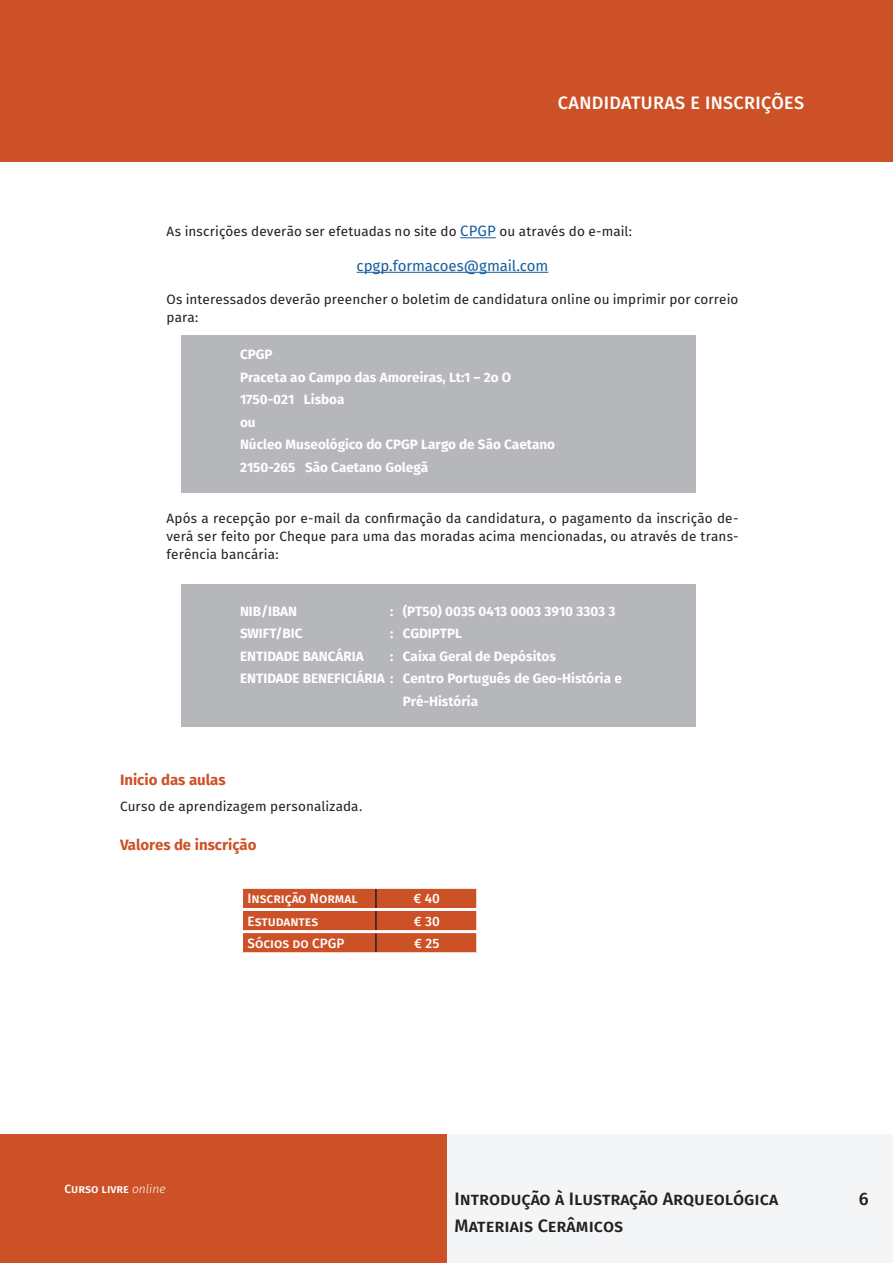
<style>
.page{position:relative;width:893px;height:1263px;background:#fff}
.page>*{position:absolute;margin:0;border:0;box-sizing:border-box;transform-origin:0 0}
.t1{font:500 18px/27px "Fira Sans";color:#231f20}
.Section_Header_-_Align_Right{font:500 18px "Fira Sans";letter-spacing:.02em;color:#fff}
.Boty_text_títulos{font:700 15px "Fira Sans";color:#cd5127}
.Body_Text_-_8pt_Space_After{font:15px "Fira Sans";letter-spacing:-.01em;color:#175d9e}
.Body_Text_-_8pt_Space_After-2{font:13.5px/18px "Fira Sans";letter-spacing:.005em;color:#231f20}
.moradas{font:700 13.5px "Fira Sans";color:#fff}
.t2{font:500 13.5px "Fira Sans";color:#fff}
.t3{font:500 12px "Fira Sans";color:#fff}
.s1{font-size:15px;color:#175d9e}
.s2{font-weight:300;font-style:italic}
</style>
<div class="page">
<div style="left:0;top:0;width:893px;height:162px;background:#cd5127"></div>
<div style="left:446px;top:1134px;width:447px;height:129px;background:#f4f5f6"></div>
<div style="left:0;top:1134px;width:446px;height:129px;background:#cd5127"></div>
<div style="left:181px;top:584px;width:514px;height:142px;background:#b6b7bb"></div>
<div style="left:181px;top:335px;width:514px;height:158px;background:#b6b7bb"></div>
<hr style="left:460px;top:237px;width:36px;height:1px;background:#175d9e">
<hr style="left:357px;top:272px;width:191px;height:1px;background:#175d9e">
<div style="left:243px;top:889px;width:233px;height:63px;background:#cd5127"></div>
<hr style="left:240px;top:908px;width:136px;height:3px;background:#fff">
<hr style="left:376px;top:908px;width:103px;height:3px;background:#fff">
<hr style="left:240px;top:930px;width:136px;height:3px;background:#fff">
<hr style="left:376px;top:930px;width:103px;height:3px;background:#fff">
<p class="Section_Header_-_Align_Right" style="left:558px;top:91px;width:248px">CANDIDATURAS E INSCRIÇÕES</p>
<p class="Body_Text_-_8pt_Space_After-2" style="left:166px;top:223px;width:467px">As inscrições deverão ser efetuadas no site do <span class="s1">CPGP</span> ou através do e-mail:</p>
<p class="Body_Text_-_8pt_Space_After" style="left:357px;top:255px;width:193px">cpgp.formacoes@gmail.com</p>
<p class="Body_Text_-_8pt_Space_After-2" style="left:166px;top:290px;width:573px">Os interessados deverão preencher o boletim de candidatura online ou imprimir por correio para:</p>
<p class="moradas" style="left:240px;top:345px;width:34px">CPGP</p>
<p class="moradas" style="left:240px;top:368px;width:273px">Praceta ao Campo das Amoreiras, Lt:1 – 2o O</p>
<p class="moradas" style="left:240px;top:390px;width:106px">1750-021 Lisboa</p>
<p class="moradas" style="left:240px;top:413px;width:17px">ou</p>
<p class="moradas" style="left:240px;top:435px;width:317px">Núcleo Museológico do CPGP Largo de São Caetano</p>
<p class="moradas" style="left:240px;top:458px;width:190px">2150-265 São Caetano Golegã</p>
<p class="Body_Text_-_8pt_Space_After-2" style="left:166px;top:509px;width:573px;text-align:justify">Após a recepção por e-mail da confirmação da candidatura, o pagamento da inscrição de&shy;verá ser feito por Cheque para uma das moradas acima mencionadas, ou através de trans&shy;ferência bancária:</p>
<p class="moradas" style="left:240px;top:602px;width:59px">NIB/IBAN</p>
<p class="moradas" style="left:390px;top:602px;width:227px">: (PT50) 0035 0413 0003 3910 3303 3</p>
<p class="moradas" style="left:240px;top:624px;width:64px">SWIFT/BIC</p>
<p class="moradas" style="left:390px;top:624px;width:74px">: CGDIPTPL</p>
<p class="moradas" style="left:240px;top:647px;width:125px">ENTIDADE BANCÁRIA</p>
<p class="moradas" style="left:390px;top:647px;width:167px">: Caixa Geral de Depósitos</p>
<p class="moradas" style="left:240px;top:669px;width:383px">ENTIDADE BENEFICIÁRIA : Centro Português de Geo-História e</p>
<p class="moradas" style="left:403px;top:692px;width:77px">Pré-História</p>
<p class="Boty_text_títulos" style="left:120px;top:770px;width:107px">Inicio das aulas</p>
<p class="Body_Text_-_8pt_Space_After-2" style="left:120px;top:797px;width:244px">Curso de aprendizagem personalizada.</p>
<p class="Boty_text_títulos" style="left:120px;top:834px;width:138px">Valores de inscrição</p>
<p class="t2" style="left:248px;top:889px;width:112px">Inscrição Normal</p>
<p class="t2" style="left:414px;top:889px;width:28px">€ 40</p>
<p class="t2" style="left:248px;top:911px;width:72px">Estudantes</p>
<p class="t2" style="left:414px;top:911px;width:27px">€ 30</p>
<p class="t2" style="left:248px;top:933px;width:98px">Sócios do CPGP</p>
<p class="t2" style="left:414px;top:933px;width:27px">€ 25</p>
<p class="t3" style="left:64px;top:1180px;width:103px">Curso livre <span class="s2">online</span></p>
<h1 class="t1" style="left:454px;top:1185px;width:325px">Introdução à Ilustração Arqueológica<br>Materiais Cerâmicos</h1>
<h1 class="t1" style="left:859px;top:1185px;width:11px">6</h1>
</div>
